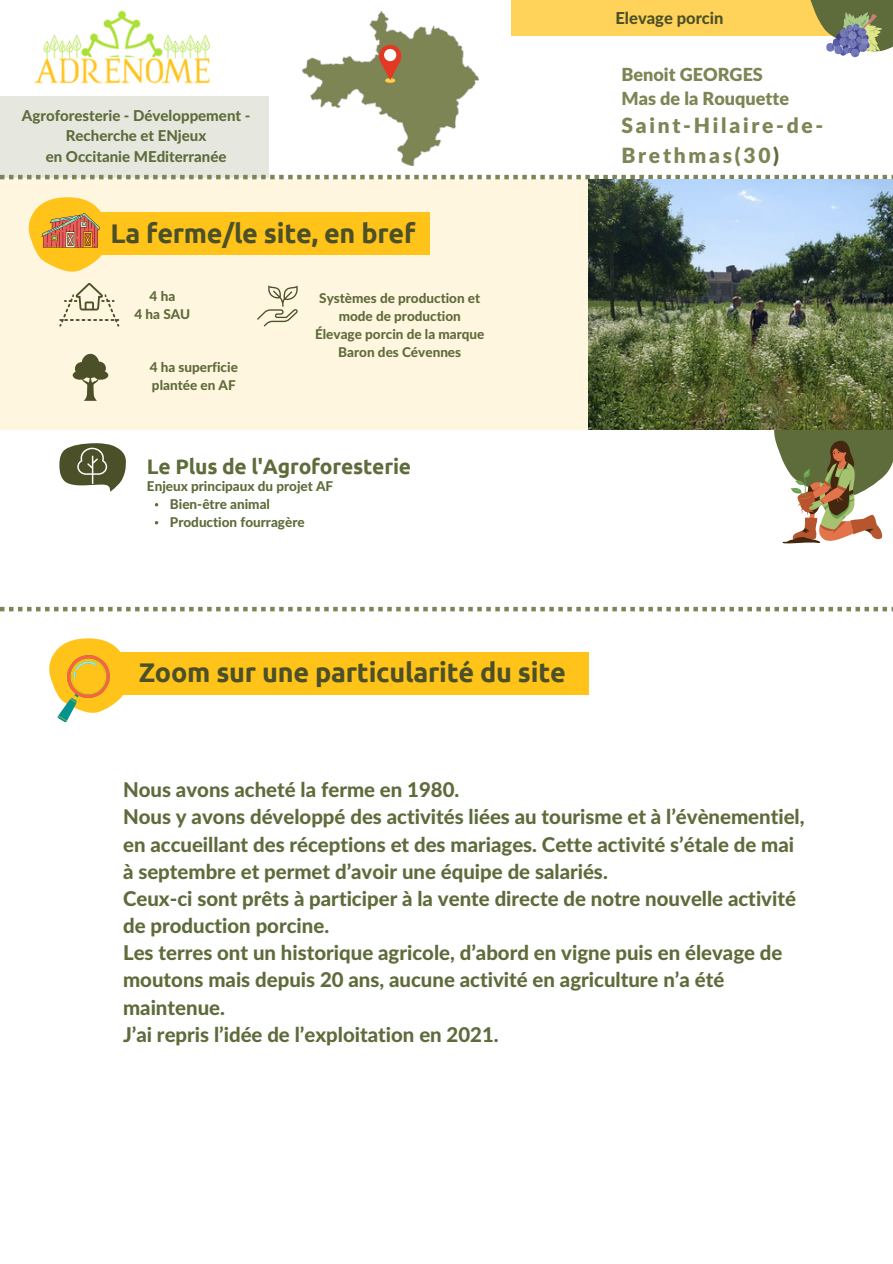
<style>
.page{position:relative;width:893px;height:1264px;background:#fff}
.page>*{position:absolute;margin:0;border:0;box-sizing:border-box;transform-origin:0 0}
.t1{font:700 27px "Ubuntu";letter-spacing:-.01em;color:#4b5028}
.t2{font:900 21px/29.2px "Lato Latin";letter-spacing:.13em;color:#7d8555}
.t3{font:700 21px "Ubuntu";letter-spacing:-.01em;color:#5e6b3a}
.t4{font:800 20.4px/27.2px "Lato Latin";color:#5e6b3a}
.t5{font:900 18px/24.8px "Lato Latin";color:#7d8555}
.t6{font:800 16.5px "Lato Latin";color:#4b5028}
.t7{font:800 15px/20.2px "Lato Latin";color:#5e6b3a;text-align:center}
.t8{font:800 13.5px/18px "Lato Latin";color:#5e6b3a;text-align:center}
.s1{color:#5e6b3a}
</style>
<div class="page">
<div style="left:0;top:96px;width:268px;height:81px;background:#e6e8df"></div>
<div style="left:0;top:179px;width:644px;height:250px;background:#fff6df"></div>
<img style="left:34px;top:10px;width:177px;height:74px">
<svg style="left:0;top:175px;width:892px;height:4px"></svg>
<img style="left:302px;top:11px;width:176px;height:155px">
<hr style="left:385px;top:78px;width:10px;height:4px;background:#fcd24f;border-radius:50%">
<svg style="left:379px;top:45px;width:22px;height:35px"></svg>
<div style="left:384px;top:49px;width:12px;height:12px;background:#fff;border-radius:50%"></div>
<img style="left:588px;top:180px;width:304px;height:250px">
<svg style="left:59px;top:283px;width:60px;height:43px"></svg>
<div style="left:73px;top:371px;width:14px;height:9px;background:#4b5028;border-radius:50%"></div>
<div style="left:94px;top:371px;width:14px;height:9px;background:#4b5028;border-radius:50%"></div>
<div style="left:83px;top:369px;width:15px;height:9px;background:#4b5028;border-radius:50%"></div>
<div style="left:75px;top:362px;width:13px;height:13px;background:#4b5028;border-radius:50%"></div>
<div style="left:93px;top:361px;width:13px;height:14px;background:#4b5028;border-radius:50%"></div>
<div style="left:81px;top:354px;width:18px;height:22px;background:#4b5028;border-radius:50%"></div>
<svg style="left:81px;top:377px;width:18px;height:24px"></svg>
<svg style="left:257px;top:285px;width:41px;height:41px"></svg>
<svg style="left:0;top:607px;width:892px;height:4px"></svg>
<svg style="left:59px;top:443px;width:67px;height:48px"></svg>
<div style="left:81px;top:212px;width:348px;height:43px;background:#ffc319"></div>
<svg style="left:29px;top:197px;width:73px;height:74px"></svg>
<svg style="left:774px;top:381px;width:118px;height:163px"></svg>
<div style="left:511px;top:0;width:381px;height:36px;background:#ffd359"></div>
<svg style="left:810px;top:0;width:82px;height:58px"></svg>
<div style="left:119px;top:652px;width:469px;height:42px;background:#ffc319"></div>
<svg style="left:49px;top:638px;width:79px;height:85px"></svg>
<p class="t7" style="left:22px;top:106px;width:230px">Agroforesterie - Développement -<br>Recherche et ENjeux<br>en Occitanie MEditerranée</p>
<p class="t1" style="left:110px;top:218px;width:306px">La ferme/le site, en bref</p>
<h2 class="t8" style="left:134px;top:288px;width:57px">4 ha<br>4 ha SAU</h2>
<h3 class="t8" style="left:150px;top:358px;width:90px;text-align:left">4 ha superficie plantée en AF</h3>
<p class="t8" style="left:315px;top:290px;width:171px">Systèmes de production et mode de production<br>Élevage porcin de la marque<br>Baron des Cévennes</p>
<p class="t3" style="left:147px;top:455px;width:266px">Le Plus de l'Agroforesterie</p>
<h1 class="t8" style="left:147px;top:477px;width:188px">Enjeux principaux du projet AF</h1>
<p class="t8" style="left:170px;top:495px;width:102px">Bien-être animal</p>
<p class="t8" style="left:170px;top:513px;width:136px">Production fourragère</p>
<h4 class="t6" style="left:615px;top:10px;width:110px">Elevage porcin</h4>
<p class="t5" style="left:621px;top:63px;width:169px">Benoit GEORGES<br>Mas de la Rouquette</p>
<p class="t2" style="left:621px;top:112px;width:203px">Saint-Hilaire-de-<br>Brethmas(30<span class="s1">)</span></p>
<h4 class="t1" style="left:139px;top:657px;width:428px">Zoom sur une particularité du site</h4>
<p class="t4" style="left:123px;top:777px;width:683px">Nous avons acheté la ferme en 1980.<br>Nous y avons développé des activités liées au tourisme et à l’évènementiel, en accueillant des réceptions et des mariages. Cette activité s’étale de mai à septembre et permet d’avoir une équipe de salariés.<br>Ceux-ci sont prêts à participer à la vente directe de notre nouvelle activité de production porcine.<br>Les terres ont un historique agricole, d’abord en vigne puis en élevage de moutons mais depuis 20 ans, aucune activité en agriculture n’a été maintenue.<br>J’ai repris l’idée de l’exploitation en 2021.</p>
</div>
